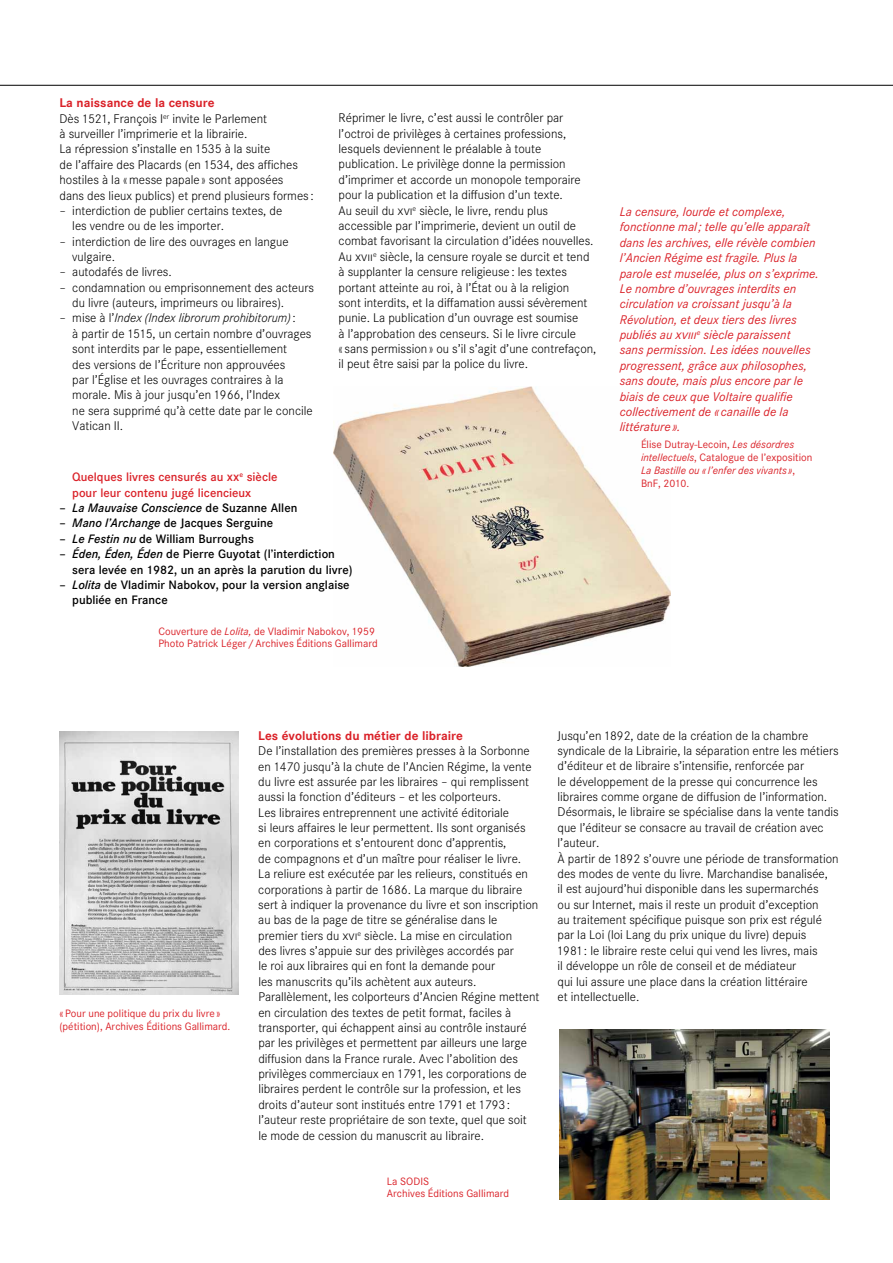
<style>
.page{position:relative;width:893px;height:1263px;background:#fff}
.page>*{position:absolute;margin:0;border:0;box-sizing:border-box;transform-origin:0 0}
.t1{font:300 12.3px/15.3px "Corporate SBQ3";color:#000}
.t2{font:italic 12.3px/15.3px "Corporate SBQ3";color:#da2128}
.t3{font:700 12.3px "Corporate SBQ3";color:#da2128}
.t4{font:500 12px/15.3px "Corporate SBQ3";color:#000}
.t5{font:500 12px/15.3px "Corporate SBQ3";color:#da2128}
.t6{font:italic 500 12px "Corporate SBQ3";color:#000}
.t7{font:10.5px/12.8px "Corporate SBQ3";color:#da2128}
.t8{font:italic 10.5px/12.8px "Corporate SBQ3";color:#da2128}
.s1{font-weight:700;color:#da2128}
.s2{font-style:italic}
.s3{font-family:"Corporate Expert SBQ4"}
.s4{font-style:normal}
</style>
<div class="page">
<hr style="left:0;top:85px;width:893px;height:1px;background:#000">
<img style="left:333px;top:386px;width:337px;height:280px">
<img style="left:559px;top:1029px;width:270px;height:170px">
<img style="left:60px;top:731px;width:178px;height:264px">
<p class="t1" style="left:60px;top:95px;width:256px"><span class="s1">La naissance de la censure<br></span>Dès 1521, François I<sup>er</sup> invite le Parlement<br>à surveiller l’imprimerie et la librairie.<br>La répression s’installe en 1535 à la suite<br>de l’affaire des Placards (en 1534, des affiches hostiles à la «messe papale» sont apposées<br>dans des lieux publics) et prend plusieurs formes :</p>
<p class="t1" style="left:72px;top:203px;width:211px;text-indent:-13px">– interdiction de publier certains textes, de les vendre ou de les importer.</p>
<p class="t1" style="left:72px;top:234px;width:218px;text-indent:-13px">– interdiction de lire des ouvrages en langue vulgaire.</p>
<p class="t1" style="left:60px;top:265px;width:114px">– autodafés de livres.</p>
<p class="t1" style="left:72px;top:280px;width:243px;text-indent:-13px">– condamnation ou emprisonnement des acteurs du livre (auteurs, imprimeurs ou libraires).</p>
<p class="t1" style="left:72px;top:311px;width:242px;text-indent:-13px">– mise à l’<span class="s2">Index (Index librorum prohibitorum)</span>:<br>à partir de 1515, un certain nombre d’ouvrages sont interdits par le pape, essentiellement<br>des versions de l’Écriture non approuvées<br>par l’Église et les ouvrages contraires à la morale. Mis à jour jusqu’en 1966, l’Index<br>ne sera supprimé qu’à cette date par le concile Vatican II.</p>
<p class="t1" style="left:339px;top:110px;width:259px">Réprimer le livre, c’est aussi le contrôler par l’octroi de privilèges à certaines professions, lesquels deviennent le préalable à toute publication. Le privilège donne la permission d’imprimer et accorde un monopole temporaire pour la publication et la diffusion d’un texte.<br>Au seuil du <span class="s3">xvi</span><sup>e</sup> siècle, le livre, rendu plus accessible par l’imprimerie, devient un outil de combat favorisant la circulation d’idées nouvelles.<br>Au <span class="s3">xvii</span><sup>e</sup> siècle, la censure royale se durcit et tend à supplanter la censure religieuse: les textes portant atteinte au roi, à l’État ou à la religion<br>sont interdits, et la diffamation aussi sévèrement punie. La publication d’un ouvrage est soumise<br>à l’approbation des censeurs. Si le livre circule<br>« sans permission» ou s’il s’agit d’une contrefaçon, il peut être saisi par la police du livre.</p>
<p class="t5" style="left:72px;top:470px;width:207px">Quelques livres censurés au <span class="s3">xx</span><sup>e</sup> siècle pour leur contenu jugé licencieux</p>
<p class="t6" style="left:60px;top:500px;width:239px"><span class="s4">–</span> La Mauvaise Conscience <span class="s4">de Suzanne Allen</span></p>
<p class="t4" style="left:60px;top:516px;width:215px">– <span class="s2">Mano l’Archange</span> de Jacques Serguine</p>
<p class="t4" style="left:60px;top:531px;width:196px">– <span class="s2">Le Festin nu</span> de William Burroughs</p>
<p class="t4" style="left:72px;top:546px;width:282px;text-indent:-13px">– <span class="s2">Éden, Éden, Éden</span> de Pierre Guyotat (l’interdiction sera levée en 1982, un an après la parution du livre)</p>
<p class="t4" style="left:72px;top:577px;width:279px;text-indent:-13px">– <span class="s2">Lolita</span> de Vladimir Nabokov, pour la version anglaise publiée en France</p>
<p class="t7" style="left:158px;top:624px;width:221px">Couverture de <span class="s2">Lolita,</span> de Vladimir Nabokov, 1959<br>Photo Patrick Léger/Archives Éditions Gallimard</p>
<p class="t2" style="left:620px;top:204px;width:200px">La censure, lourde et complexe, fonctionne mal ; telle qu’elle apparaît dans les archives, elle révèle combien l’Ancien Régime est fragile. Plus la parole est muselée, plus on s’exprime.<br>Le nombre d’ouvrages interdits en circulation va croissant jusqu’à la Révolution, et deux tiers des livres publiés au <span class="s3">xviii</span><sup>e</sup> siècle paraissent<br>sans permission. Les idées nouvelles progressent, grâce aux philosophes, sans doute, mais plus encore par le biais de ceux que Voltaire qualifie collectivement de « canaille de la littérature ».</p>
<p class="t8" style="left:641px;top:438px;width:173px"><span class="s4">Élise Dutray-Lecoin,</span> Les désordres intellectuels<span class="s4">, Catalogue de l’exposition<br></span>La Bastille ou « l’enfer des vivants »<span class="s4">,<br>BnF, 2010.</span></p>
<p class="t7" style="left:60px;top:1007px;width:172px">«Pour une politique du prix du livre» (pétition), Archives Éditions Gallimard.</p>
<p class="t3" style="left:258px;top:728px;width:206px">Les évolutions du métier de libraire</p>
<p class="t1" style="left:258px;top:743px;width:283px">De l’installation des premières presses à la Sorbonne en 1470 jusqu’à la chute de l’Ancien Régime, la vente du livre est assurée par les libraires – qui remplissent aussi la fonction d’éditeurs – et les colporteurs.<br>Les libraires entreprennent une activité éditoriale<br>si leurs affaires le leur permettent. Ils sont organisés en corporations et s’entourent donc d’apprentis,<br>de compagnons et d’un maître pour réaliser le livre.<br>La reliure est exécutée par les relieurs, constitués en corporations à partir de 1686. La marque du libraire sert à indiquer la provenance du livre et son inscription au bas de la page de titre se généralise dans le premier tiers du <span class="s3">xvi</span><sup>e</sup> siècle. La mise en circulation<br>des livres s’appuie sur des privilèges accordés par<br>le roi aux libraires qui en font la demande pour<br>les manuscrits qu’ils achètent aux auteurs.<br>Parallèlement, les colporteurs d’Ancien Régine mettent en circulation des textes de petit format, faciles à transporter, qui échappent ainsi au contrôle instauré par les privilèges et permettent par ailleurs une large diffusion dans la France rurale. Avec l’abolition des privilèges commerciaux en 1791, les corporations de libraires perdent le contrôle sur la profession, et les droits d’auteur sont institués entre 1791 et 1793: l’auteur reste propriétaire de son texte, quel que soit<br>le mode de cession du manuscrit au libraire.</p>
<p class="t7" style="left:387px;top:1175px;width:124px">La SODIS<br>Archives Éditions Gallimard</p>
<p class="t1" style="left:558px;top:728px;width:283px">Jusqu’en 1892, date de la création de la chambre syndicale de la Librairie, la séparation entre les métiers d’éditeur et de libraire s’intensifie, renforcée par<br>le développement de la presse qui concurrence les libraires comme organe de diffusion de l’information.<br>Désormais, le libraire se spécialise dans la vente tandis que l’éditeur se consacre au travail de création avec l’auteur.<br>À partir de 1892 s’ouvre une période de transformation des modes de vente du livre. Marchandise banalisée,<br>il est aujourd’hui disponible dans les supermarchés<br>ou sur Internet, mais il reste un produit d’exception<br>au traitement spécifique puisque son prix est régulé par la Loi (loi Lang du prix unique du livre) depuis<br>1981 : le libraire reste celui qui vend les livres, mais<br>il développe un rôle de conseil et de médiateur<br>qui lui assure une place dans la création littéraire<br>et intellectuelle.</p>
</div>
